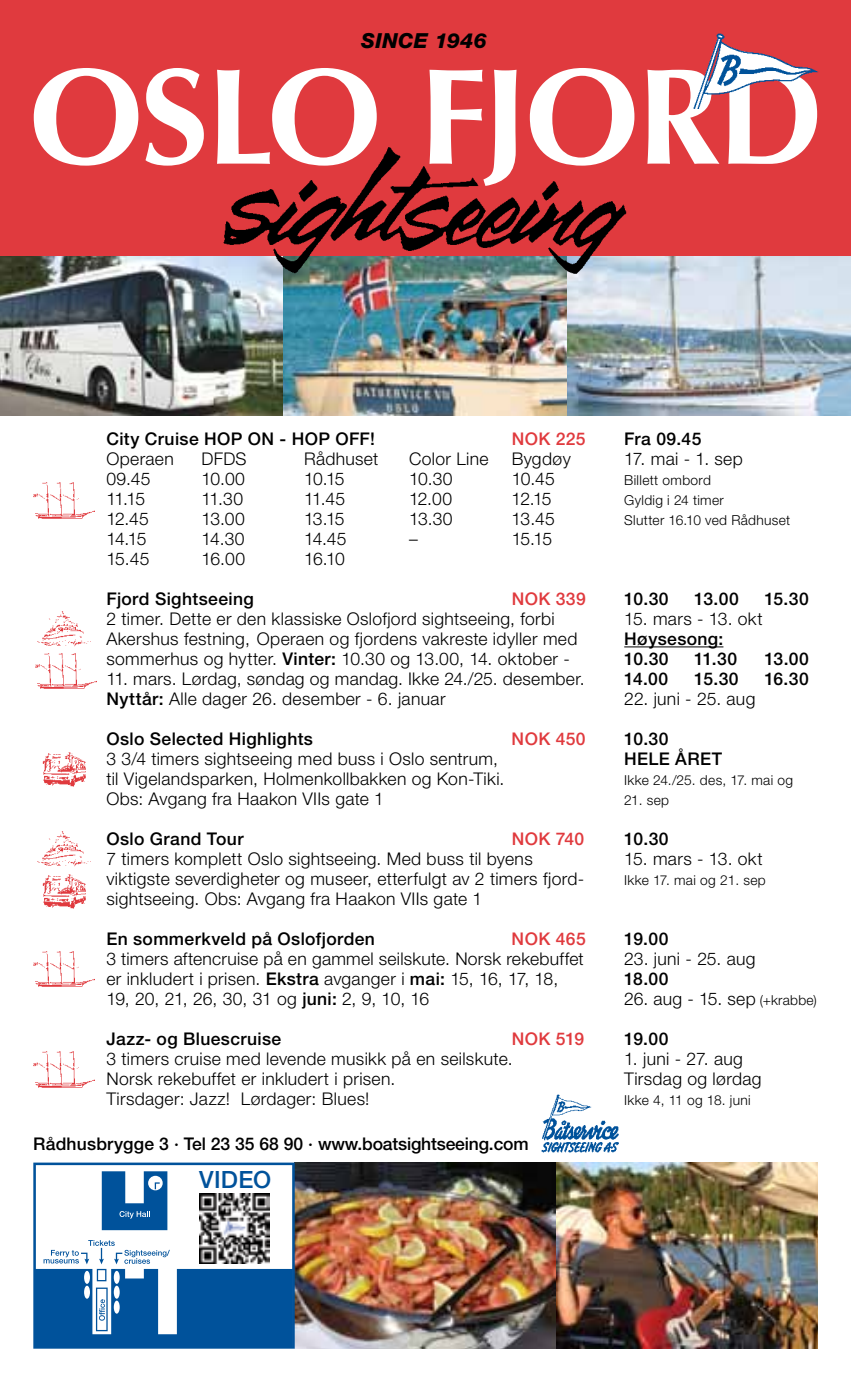
<style>
.page{position:relative;width:851px;height:1382px;background:#fff}
.page>*{position:absolute;margin:0;border:0;box-sizing:border-box;transform-origin:0 0}
.t1{font:700 137px "Optima";letter-spacing:-.02em;color:#fff}
.t2{font:500 23.75px "Helvetica Neue LT Std";color:#00529b}
.t3{font:italic 800 20.75px "Helvetica Neue LT Std";letter-spacing:.015em;color:#000}
.t4{font:300 17.5px "Helvetica Neue LT Std";letter-spacing:.02em;color:#000}
.t5{font:500 17.5px "Helvetica Neue LT Std";letter-spacing:.02em;color:#000}
.t6{font:500 17.5px "Helvetica Neue LT Std";letter-spacing:-.01em;color:#000}
.t7{font:500 17.5px "Helvetica Neue LT Std";letter-spacing:.02em;color:#e03a3e}
.t8{font:300 17.5px "Helvetica Neue LT Std";letter-spacing:-.02em;color:#000}
.t9{font:300 13.75px "Helvetica Neue LT Std";letter-spacing:.025em;color:#000}
.s1{font-weight:500}
.s2{font-size:13.75px}
</style>
<div class="page">
<hr style="left:624px;top:646px;width:99px;height:1px;background:#000">
<img style="left:0;top:255px;width:283px;height:160px">
<img style="left:283px;top:275px;width:284px;height:140px">
<img style="left:567px;top:255px;width:283px;height:160px">
<div style="left:0;top:0;width:850px;height:255px;background:#e03a3e"></div>
<img style="left:220px;top:147px;width:410px;height:128px">
<img style="left:693px;top:33px;width:126px;height:75px">
<img style="left:295px;top:1162px;width:261px;height:187px">
<img style="left:556px;top:1162px;width:261px;height:187px">
<img style="left:42px;top:874px;width:44px;height:35px">
<img style="left:37px;top:831px;width:54px;height:36px">
<img style="left:42px;top:752px;width:44px;height:35px">
<img style="left:33px;top:1051px;width:62px;height:37px">
<img style="left:33px;top:951px;width:62px;height:36px">
<img style="left:37px;top:611px;width:54px;height:36px">
<img style="left:35px;top:653px;width:61px;height:36px">
<img style="left:33px;top:482px;width:62px;height:37px">
<svg style="left:36px;top:1165px;width:256px;height:66px"></svg>
<svg style="left:102px;top:1171px;width:65px;height:59px"></svg>
<svg style="left:36px;top:1240px;width:256px;height:106px"></svg>
<div style="left:33px;top:1162px;width:262px;height:187px;border:2px solid #00529b"></div>
<img style="left:199px;top:1193px;width:70px;height:71px">
<img style="left:541px;top:1094px;width:78px;height:58px">
<p class="t3" style="left:361px;top:29px;width:127px">SINCE 1946</p>
<h1 class="t1" style="left:29px;top:37px;width:796px">OSLO FJORD</h1>
<p class="t5" style="left:106px;top:428px;width:270px">City Cruise HOP ON - HOP OFF!</p>
<p class="t7" style="left:511px;top:428px;width:75px">NOK 225</p>
<p class="t5" style="left:624px;top:428px;width:79px">Fra 09.45</p>
<p class="t4" style="left:106px;top:448px;width:69px">Operaen</p>
<p class="t4" style="left:201px;top:448px;width:47px">DFDS</p>
<p class="t4" style="left:304px;top:448px;width:76px">Rådhuset</p>
<p class="t4" style="left:409px;top:448px;width:81px">Color Line</p>
<p class="t4" style="left:511px;top:448px;width:61px">Bygdøy</p>
<p class="t4" style="left:624px;top:448px;width:120px">17. mai - 1. sep</p>
<p class="t4" style="left:106px;top:468px;width:46px">09.45</p>
<p class="t4" style="left:201px;top:468px;width:45px">10.00</p>
<p class="t4" style="left:304px;top:468px;width:42px">10.15</p>
<p class="t4" style="left:409px;top:468px;width:45px">10.30</p>
<p class="t4" style="left:511px;top:468px;width:45px">10.45</p>
<p class="t9" style="left:624px;top:472px;width:88px">Billett ombord</p>
<p class="t4" style="left:106px;top:488px;width:40px">11.15</p>
<p class="t4" style="left:201px;top:488px;width:43px">11.30</p>
<p class="t4" style="left:304px;top:488px;width:43px">11.45</p>
<p class="t4" style="left:409px;top:488px;width:44px">12.00</p>
<p class="t4" style="left:511px;top:488px;width:42px">12.15</p>
<p class="t9" style="left:624px;top:492px;width:101px">Gyldig i 24 timer</p>
<p class="t4" style="left:106px;top:508px;width:44px">12.45</p>
<p class="t4" style="left:201px;top:508px;width:45px">13.00</p>
<p class="t4" style="left:304px;top:508px;width:42px">13.15</p>
<p class="t4" style="left:409px;top:508px;width:45px">13.30</p>
<p class="t4" style="left:511px;top:508px;width:45px">13.45</p>
<p class="t9" style="left:624px;top:512px;width:167px">Slutter 16.10 ved Rådhuset</p>
<p class="t4" style="left:106px;top:528px;width:42px">14.15</p>
<p class="t4" style="left:201px;top:528px;width:45px">14.30</p>
<p class="t4" style="left:304px;top:528px;width:44px">14.45</p>
<p class="t4" style="left:409px;top:528px;width:10px">–</p>
<p class="t4" style="left:511px;top:528px;width:42px">15.15</p>
<p class="t4" style="left:106px;top:548px;width:45px">15.45</p>
<p class="t4" style="left:201px;top:548px;width:45px">16.00</p>
<p class="t4" style="left:304px;top:548px;width:42px">16.10</p>
<p class="t5" style="left:106px;top:588px;width:149px">Fjord Sightseeing</p>
<p class="t7" style="left:511px;top:588px;width:76px">NOK 339</p>
<p class="t5" style="left:624px;top:588px;width:46px">10.30</p>
<p class="t5" style="left:694px;top:588px;width:46px">13.00</p>
<p class="t5" style="left:764px;top:588px;width:46px">15.30</p>
<p class="t4" style="left:106px;top:608px;width:450px">2 timer. Dette er den klassiske Oslofjord sightseeing, forbi</p>
<p class="t4" style="left:624px;top:608px;width:140px">15. mars - 13. okt</p>
<p class="t4" style="left:106px;top:628px;width:472px">Akershus festning, Operaen og fjordens vakreste idyller med</p>
<p class="t5" style="left:624px;top:628px;width:101px">Høysesong:</p>
<p class="t4" style="left:106px;top:648px;width:465px">sommerhus og hytter. <span class="s1">Vinter:</span> 10.30 og 13.00, 14. oktober -</p>
<p class="t5" style="left:624px;top:648px;width:46px">10.30</p>
<p class="t5" style="left:694px;top:648px;width:44px">11.30</p>
<p class="t5" style="left:764px;top:648px;width:46px">13.00</p>
<p class="t4" style="left:106px;top:668px;width:479px">11. mars. Lørdag, søndag og mandag. Ikke 24./25. desember.</p>
<p class="t5" style="left:624px;top:668px;width:45px">14.00</p>
<p class="t5" style="left:694px;top:668px;width:46px">15.30</p>
<p class="t5" style="left:764px;top:668px;width:46px">16.30</p>
<p class="t4" style="left:106px;top:688px;width:340px"><span class="s1">Nyttår:</span> Alle dager 26. desember - 6. januar</p>
<p class="t4" style="left:624px;top:688px;width:133px">22. juni - 25. aug</p>
<p class="t5" style="left:106px;top:728px;width:208px">Oslo Selected Highlights</p>
<p class="t7" style="left:511px;top:728px;width:76px">NOK 450</p>
<p class="t5" style="left:624px;top:728px;width:46px">10.30</p>
<p class="t4" style="left:106px;top:748px;width:393px">3 3/4 timers sightseeing med buss i Oslo sentrum,</p>
<p class="t5" style="left:624px;top:748px;width:99px">hele året</p>
<p class="t4" style="left:106px;top:768px;width:399px">til Vigelandsparken, Holmenkollbakken og Kon-Tiki.</p>
<p class="t9" style="left:624px;top:772px;width:170px">Ikke 24./25. des, 17. mai og</p>
<p class="t4" style="left:106px;top:788px;width:279px">Obs: Avgang fra Haakon VIIs gate 1</p>
<p class="t9" style="left:624px;top:792px;width:46px">21. sep</p>
<p class="t5" style="left:106px;top:828px;width:139px">Oslo Grand Tour</p>
<p class="t7" style="left:511px;top:828px;width:74px">NOK 740</p>
<p class="t5" style="left:624px;top:828px;width:46px">10.30</p>
<p class="t4" style="left:106px;top:848px;width:428px">7 timers komplett Oslo sightseeing. Med buss til byens</p>
<p class="t4" style="left:624px;top:848px;width:140px">15. mars - 13. okt</p>
<p class="t4" style="left:106px;top:868px;width:479px">viktigste severdigheter og museer, etterfulgt av 2 timers fjord-</p>
<p class="t9" style="left:624px;top:872px;width:143px">Ikke 17. mai og 21. sep</p>
<p class="t4" style="left:106px;top:888px;width:377px">sightseeing. Obs: Avgang fra Haakon VIIs gate 1</p>
<p class="t5" style="left:106px;top:928px;width:270px">En sommerkveld på Oslofjorden</p>
<p class="t7" style="left:511px;top:928px;width:76px">NOK 465</p>
<p class="t5" style="left:624px;top:928px;width:46px">19.00</p>
<p class="t4" style="left:106px;top:948px;width:479px">3 timers aftencruise på en gammel seilskute. Norsk rekebuffet</p>
<p class="t4" style="left:624px;top:948px;width:133px">23. juni - 25. aug</p>
<p class="t4" style="left:106px;top:968px;width:453px">er inkludert i prisen. <span class="s1">Ekstra</span> avganger i <span class="s1">mai:</span> 15, 16, 17, 18,</p>
<p class="t5" style="left:624px;top:968px;width:46px">18.00</p>
<p class="t8" style="left:106px;top:988px;width:324px">19, 20, 21, 26, 30, 31 og <span class="s1">juni:</span> 2, 9, 10, 16</p>
<p class="t4" style="left:624px;top:988px;width:194px">26. aug - 15. sep <span class="s2">(+krabbe)</span></p>
<p class="t5" style="left:106px;top:1028px;width:176px">Jazz- og Bluescruise</p>
<p class="t7" style="left:511px;top:1028px;width:74px">NOK 519</p>
<p class="t5" style="left:624px;top:1028px;width:46px">19.00</p>
<p class="t4" style="left:106px;top:1048px;width:408px">3 timers cruise med levende musikk på en seilskute.</p>
<p class="t4" style="left:624px;top:1048px;width:120px">1. juni - 27. aug</p>
<p class="t4" style="left:106px;top:1068px;width:290px">Norsk rekebuffet er inkludert i prisen.</p>
<p class="t4" style="left:624px;top:1068px;width:139px">Tirsdag og lørdag</p>
<p class="t4" style="left:106px;top:1088px;width:264px">Tirsdager: Jazz! Lørdager: Blues!</p>
<p class="t9" style="left:624px;top:1092px;width:128px">Ikke 4, 11 og 18. juni</p>
<p class="t6" style="left:33px;top:1133px;width:497px">Rådhusbrygge 3 · Tel 23 35 68 90 · www.boatsightseeing.com</p>
<h2 class="t2" style="left:199px;top:1165px;width:74px">VIDEO</h2>
</div>
